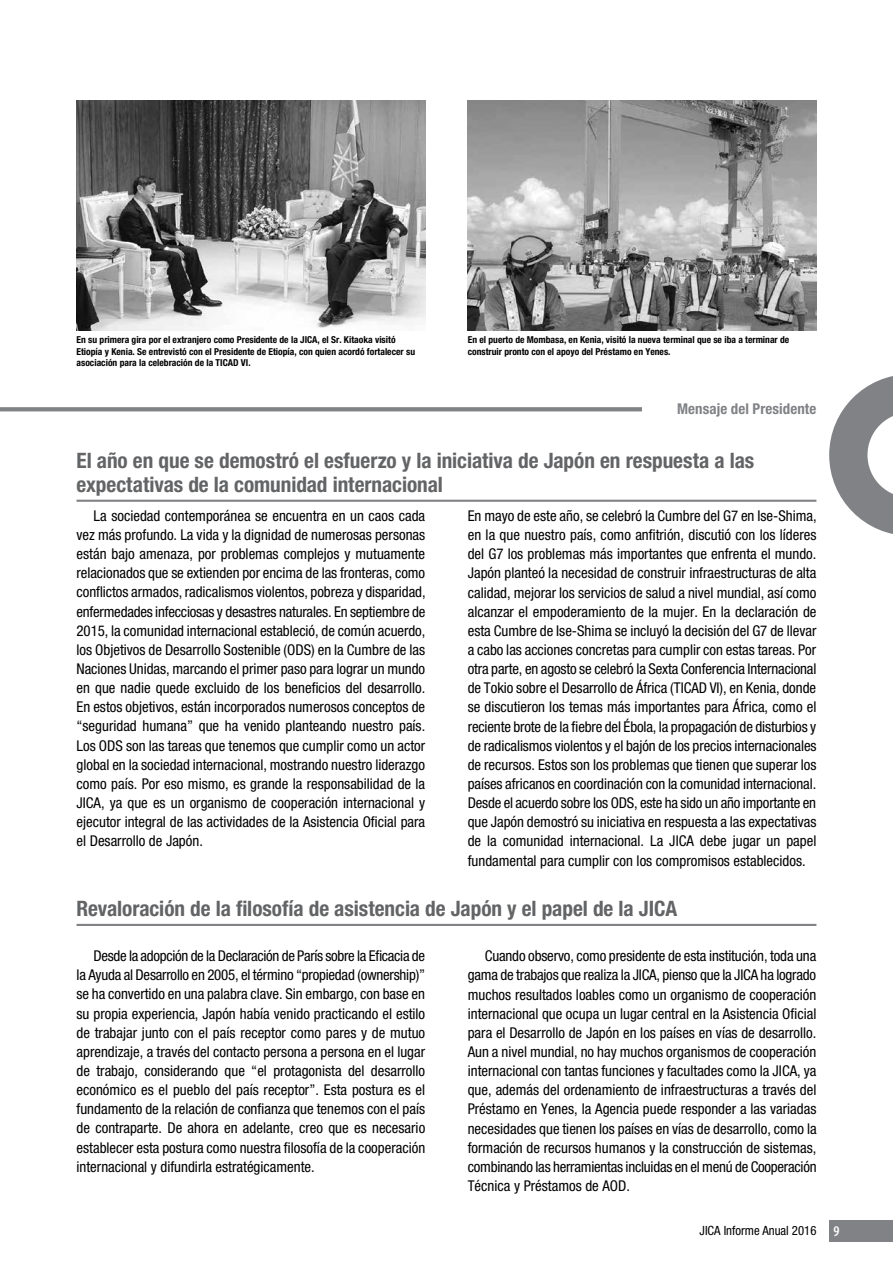
<style>
.page{position:relative;width:893px;height:1263px;background:#fff}
.page>*{position:absolute;margin:0;border:0;box-sizing:border-box;transform-origin:0 0}
.t1{font:700 condensed 21.3px/23.4px "Helvetica Neue LT Std";color:#636466}
.t2{font:condensed 14.85px/19.2px "Helvetica Neue LT Std";color:#000;text-align:justify}
.t3{font:700 condensed 14.85px "Helvetica Neue LT Std";letter-spacing:.01em;color:#808285}
.t4{font:condensed 12.75px "Helvetica Neue LT Std";color:#000}
.t5{font:700 condensed 9.6px/11.7px "Helvetica Neue LT Std";color:#000}
.s1{font-family:"Myriad Pro";font-weight:600;font-size:14.85px;color:#fff}
</style>
<div class="page">
<svg style="left:829px;top:376px;width:64px;height:158px"></svg>
<svg style="left:0;top:407px;width:642px;height:4px;fill:#808285"></svg>
<img style="left:468px;top:101px;width:348px;height:230px">
<img style="left:77px;top:101px;width:348px;height:230px">
<hr style="left:77px;top:500px;width:739px;height:2px;background:#808285">
<hr style="left:77px;top:924px;width:739px;height:2px;background:#808285">
<div style="left:829px;top:1220px;width:64px;height:22px;background:#808285"></div>
<p class="t5" style="left:77px;top:333px;width:340px">En su primera gira por el extranjero como Presidente de la JICA, el Sr. Kitaoka visitó<br>Etiopía y Kenia. Se entrevistó con el Presidente de Etiopía, con quien acordó fortalecer su asociación para la celebración de la TICAD VI.</p>
<p class="t5" style="left:468px;top:333px;width:323px">En el puerto de Mombasa, en Kenia, visitó la nueva terminal que se iba a terminar de construir pronto con el apoyo del Préstamo en Yenes.</p>
<p class="t3" style="left:677px;top:400px;width:141px">Mensaje del Presidente</p>
<h1 class="t1" style="left:77px;top:449px;width:679px">El año en que se demostró el esfuerzo y la iniciativa de Japón en respuesta a las expectativas de la comunidad internacional</h1>
<p class="t2" style="left:77px;top:506px;width:351px;text-indent:17px">La sociedad contemporánea se encuentra en un caos cada vez más profundo. La vida y la dignidad de numerosas personas están bajo amenaza, por problemas complejos y mutuamente relacionados que se extienden por encima de las fronteras, como conflictos armados, radicalismos violentos, pobreza y disparidad, enfermedades infecciosas y desastres naturales. En septiembre de 2015, la comunidad internacional estableció, de común acuerdo, los Objetivos de Desarrollo Sostenible (ODS) en la Cumbre de las Naciones Unidas, marcando el primer paso para lograr un mundo en que nadie quede excluido de los beneficios del desarrollo.<br>En estos objetivos, están incorporados numerosos conceptos de “seguridad humana” que ha venido planteando nuestro país.<br>Los ODS son las tareas que tenemos que cumplir como un actor global en la sociedad internacional, mostrando nuestro liderazgo como país. Por eso mismo, es grande la responsabilidad de la JICA, ya que es un organismo de cooperación internacional y ejecutor integral de las actividades de la Asistencia Oficial para el Desarrollo de Japón.</p>
<p class="t2" style="left:468px;top:506px;width:350px">En mayo de este año, se celebró la Cumbre del G7 en Ise-Shima, en la que nuestro país, como anfitrión, discutió con los líderes del G7 los problemas más importantes que enfrenta el mundo.<br>Japón planteó la necesidad de construir infraestructuras de alta calidad, mejorar los servicios de salud a nivel mundial, así como alcanzar el empoderamiento de la mujer. En la declaración de esta Cumbre de Ise-Shima se incluyó la decisión del G7 de llevar a cabo las acciones concretas para cumplir con estas tareas. Por otra parte, en agosto se celebró la Sexta Conferencia Internacional de Tokio sobre el Desarrollo de África (TICAD VI), en Kenia, donde se discutieron los temas más importantes para África, como el reciente brote de la fiebre del Ébola, la propagación de disturbios y de radicalismos violentos y el bajón de los precios internacionales de recursos. Estos son los problemas que tienen que superar los países africanos en coordinación con la comunidad internacional.<br>Desde el acuerdo sobre los ODS, este ha sido un año importante en que Japón demostró su iniciativa en respuesta a las expectativas de la comunidad internacional. La JICA debe jugar un papel fundamental para cumplir con los compromisos establecidos.</p>
<h1 class="t1" style="left:77px;top:896px;width:602px">Revaloración de la filosofía de asistencia de Japón y el papel de la JICA</h1>
<p class="t2" style="left:77px;top:946px;width:350px;text-indent:17px">Desde la adopción de la Declaración de París sobre la Eficacia de la Ayuda al Desarrollo en 2005, el término “propiedad (ownership)” se ha convertido en una palabra clave. Sin embargo, con base en su propia experiencia, Japón había venido practicando el estilo de trabajar junto con el país receptor como pares y de mutuo aprendizaje, a través del contacto persona a persona en el lugar de trabajo, considerando que “el protagonista del desarrollo económico es el pueblo del país receptor”. Esta postura es el fundamento de la relación de confianza que tenemos con el país de contraparte. De ahora en adelante, creo que es necesario establecer esta postura como nuestra filosofía de la cooperación internacional y difundirla estratégicamente.</p>
<p class="t2" style="left:468px;top:946px;width:350px;text-indent:17px">Cuando observo, como presidente de esta institución, toda una gama de trabajos que realiza la JICA, pienso que la JICA ha logrado muchos resultados loables como un organismo de cooperación internacional que ocupa un lugar central en la Asistencia Oficial para el Desarrollo de Japón en los países en vías de desarrollo.<br>Aun a nivel mundial, no hay muchos organismos de cooperación internacional con tantas funciones y facultades como la JICA, ya que, además del ordenamiento de infraestructuras a través del Préstamo en Yenes, la Agencia puede responder a las variadas necesidades que tienen los países en vías de desarrollo, como la formación de recursos humanos y la construcción de sistemas, combinando las herramientas incluidas en el menú de Cooperación Técnica y Préstamos de AOD.</p>
<p class="t4" style="left:700px;top:1223px;width:141px">JICA Informe Anual 2016 <span class="s1">9</span></p>
</div>
